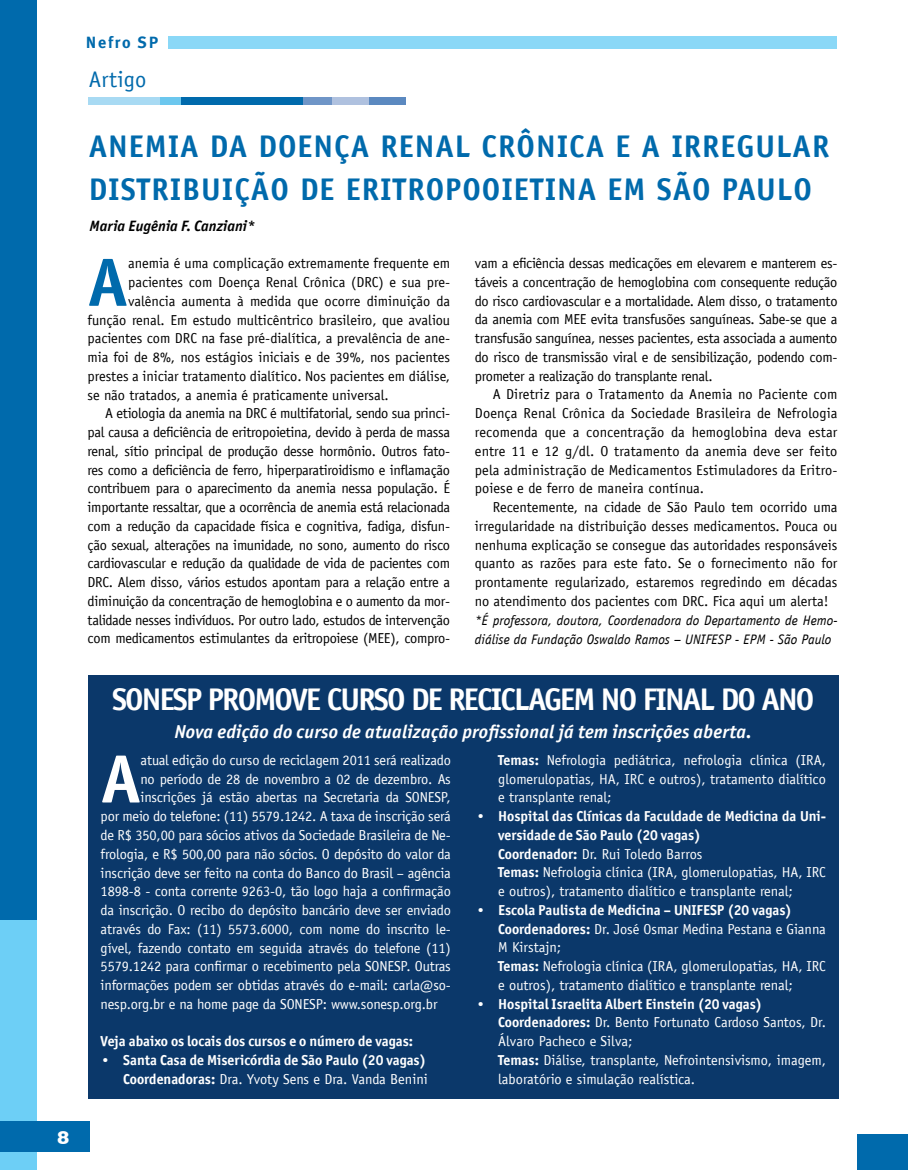
<style>
.page{position:relative;width:908px;height:1170px;background:#fff}
.page>*{position:absolute;margin:0;border:0;box-sizing:border-box;transform-origin:0 0}
.t1{font:700 68.38px "Officina Sans";color:#fff}
.t2{font:700 68.38px "Officina Sans";color:#006aac}
.t3{font:700 31.25px/42.5px "Officina Sans";letter-spacing:.03em;color:#006aac}
.t4{font:700 31.25px "Officina Sans";letter-spacing:-.06em;color:#fff}
.t5{font:22.5px "Officina Sans Std";letter-spacing:.02em;color:#006aac}
.t6{font:18.75px "Officina San ITC Bold Ital OS";letter-spacing:.01em;color:#fff}
.t7{font:700 18.75px "Folio BT";color:#fff}
.t8{font:700 16.25px "Meta Plus";letter-spacing:.1em;color:#006aac}
.t9{font:15px "Officina San ITC Bold Ital OS";color:#000}
.t10{font:14.38px/18.8px "Officina Sans Std";letter-spacing:-.02em;color:#000;text-align:justify}
.t11{font:14.38px/18.8px "Officina Sans Std";letter-spacing:-.01em;color:#fff}
.t12{font:14.38px "Officina Sans Std";color:#000}
.t13{font:700 14.38px/18.8px "Officina San ITC";color:#fff}
.t14{font:italic 13.75px/18.8px "Officina Sans Std";color:#000}
.s1{font-family:"Officina San ITC";font-weight:700}
</style>
<div class="page">
<div style="left:88px;top:675px;width:750px;height:423px;background:#0b386a"></div>
<div style="left:0;top:0;width:37px;height:920px;background:#006aac"></div>
<div style="left:0;top:920px;width:37px;height:249px;background:#6dcff6"></div>
<div style="left:0;top:1120px;width:90px;height:31px;background:#006aac"></div>
<div style="left:168px;top:36px;width:668px;height:13px;background:#8ad8f7"></div>
<div style="left:856px;top:1134px;width:51px;height:35px;background:#006aac"></div>
<div style="left:89px;top:97px;width:71px;height:7px;background:#a8daf3"></div>
<div style="left:160px;top:97px;width:21px;height:7px;background:#6cc7ee"></div>
<div style="left:181px;top:97px;width:122px;height:7px;background:#006aac"></div>
<div style="left:303px;top:97px;width:28px;height:7px;background:#6f95c7"></div>
<div style="left:331px;top:97px;width:38px;height:7px;background:#afc1df"></div>
<div style="left:369px;top:97px;width:37px;height:7px;background:#5b89c0"></div>
<h3 class="t7" style="left:57px;top:1125px;width:14px">8</h3>
<p class="t8" style="left:86px;top:33px;width:74px">Nefro SP</p>
<h3 class="t5" style="left:89px;top:66px;width:59px">Artigo</h3>
<h2 class="t3" style="left:89px;top:125px;width:735px">ANEMIA DA DOENÇA RENAL CRÔNICA E A IRREGULAR<br>DISTRIBUIÇÃO DE ERITROPOOIETINA EM SÃO PAULO</h2>
<p class="t9" style="left:90px;top:217px;width:167px">Maria Eugênia F. Canziani*</p>
<h1 class="t2" style="left:88px;top:240px;width:42px">A</h1>
<p class="t12" style="left:128px;top:255px;width:323px">anemia é uma complicação extremamente frequente em</p>
<p class="t12" style="left:128px;top:274px;width:323px">pacientes com Doença Renal Crônica (DRC) e sua pre-</p>
<p class="t12" style="left:128px;top:292px;width:323px">valência aumenta à medida que ocorre diminuição da</p>
<p class="t12" style="left:88px;top:311px;width:364px">função renal. Em estudo multicêntrico brasileiro, que avaliou</p>
<p class="t12" style="left:88px;top:330px;width:364px">pacientes com DRC na fase pré-dialítica, a prevalência de ane-</p>
<p class="t12" style="left:88px;top:349px;width:364px">mia foi de 8%, nos estágios iniciais e de 39%, nos pacientes</p>
<p class="t12" style="left:88px;top:367px;width:364px">prestes a iniciar tratamento dialítico. Nos pacientes em diálise,</p>
<p class="t12" style="left:88px;top:386px;width:302px">se não tratados, a anemia é praticamente universal.</p>
<p class="t10" style="left:105px;top:404px;width:346px">A etiologia da anemia na DRC é multifatorial, sendo sua princi-</p>
<p class="t10" style="left:88px;top:423px;width:364px">pal causa a deficiência de eritropoietina, devido à perda de massa</p>
<p class="t10" style="left:88px;top:441px;width:364px">renal, sítio principal de produção desse hormônio. Outros fato-</p>
<p class="t10" style="left:88px;top:460px;width:364px">res como a deficiência de ferro, hiperparatiroidismo e inflamação</p>
<p class="t10" style="left:88px;top:479px;width:364px">contribuem para o aparecimento da anemia nessa população. É</p>
<p class="t10" style="left:88px;top:498px;width:364px">importante ressaltar, que a ocorrência de anemia está relacionada</p>
<p class="t10" style="left:88px;top:516px;width:364px">com a redução da capacidade física e cognitiva, fadiga, disfun-</p>
<p class="t10" style="left:88px;top:535px;width:364px">ção sexual, alterações na imunidade, no sono, aumento do risco</p>
<p class="t10" style="left:88px;top:554px;width:364px">cardiovascular e redução da qualidade de vida de pacientes com</p>
<p class="t10" style="left:88px;top:573px;width:364px">DRC. Alem disso, vários estudos apontam para a relação entre a</p>
<p class="t10" style="left:88px;top:591px;width:364px">diminuição da concentração de hemoglobina e o aumento da mor-</p>
<p class="t10" style="left:88px;top:610px;width:364px">talidade nesses indivíduos. Por outro lado, estudos de intervenção</p>
<p class="t10" style="left:88px;top:629px;width:364px">com medicamentos estimulantes da eritropoiese (MEE), compro-</p>
<p class="t10" style="left:474px;top:254px;width:364px">vam a eficiência dessas medicações em elevarem e manterem es&shy;táveis a concentração de hemoglobina com consequente redução do risco cardiovascular e a mortalidade. Alem disso, o tratamento da anemia com MEE evita transfusões sanguíneas. Sabe-se que a transfusão sanguínea, nesses pacientes, esta associada a aumento do risco de transmissão viral e de sensibilização, podendo com&shy;prometer a realização do transplante renal.</p>
<p class="t10" style="left:474px;top:385px;width:364px;text-indent:18px">A Diretriz para o Tratamento da Anemia no Paciente com Doença Renal Crônica da Sociedade Brasileira de Nefrologia recomenda que a concentração da hemoglobina deva estar entre 11 e 12 g/dl. O tratamento da anemia deve ser feito pela administração de Medicamentos Estimuladores da Eritro&shy;poiese e de ferro de maneira contínua.</p>
<p class="t10" style="left:474px;top:498px;width:364px;text-indent:18px">Recentemente, na cidade de São Paulo tem ocorrido uma irregularidade na distribuição desses medicamentos. Pouca ou nenhuma explicação se consegue das autoridades responsáveis quanto as razões para este fato. Se o fornecimento não for prontamente regularizado, estaremos regredindo em décadas no atendimento dos pacientes com DRC. Fica aqui um alerta!</p>
<p class="t14" style="left:474px;top:610px;width:364px">*É professora, doutora, Coordenadora do Departamento de Hemo&shy;diálise da Fundação Oswaldo Ramos – UNIFESP - EPM - São Paulo</p>
<h2 class="t4" style="left:112px;top:680px;width:703px">SONESP PROMOVE CURSO DE RECICLAGEM NO FINAL DO ANO</h2>
<h3 class="t6" style="left:174px;top:719px;width:578px">Nova edição do curso de atualização profissional já tem inscrições aberta.</h3>
<h1 class="t1" style="left:101px;top:736px;width:42px">A</h1>
<p class="t11" style="left:140px;top:750px;width:312px">atual edição do curso de reciclagem 2011 será realizado</p>
<p class="t11" style="left:140px;top:769px;width:311px">no período de 28 de novembro a 02 de dezembro. As</p>
<p class="t11" style="left:140px;top:788px;width:311px">inscrições já estão abertas na Secretaria da SONESP,</p>
<p class="t11" style="left:101px;top:807px;width:351px">por meio do telefone: (11) 5579.1242. A taxa de inscrição será</p>
<p class="t11" style="left:101px;top:825px;width:351px">de R$ 350,00 para sócios ativos da Sociedade Brasileira de Ne-</p>
<p class="t11" style="left:101px;top:844px;width:351px">frologia, e R$ 500,00 para não sócios. O depósito do valor da</p>
<p class="t11" style="left:101px;top:863px;width:351px">inscrição deve ser feito na conta do Banco do Brasil – agência</p>
<p class="t11" style="left:101px;top:882px;width:351px">1898-8 - conta corrente 9263-0, tão logo haja a confirmação</p>
<p class="t11" style="left:101px;top:900px;width:351px">da inscrição. O recibo do depósito bancário deve ser enviado</p>
<p class="t11" style="left:101px;top:919px;width:351px">através do Fax: (11) 5573.6000, com nome do inscrito le-</p>
<p class="t11" style="left:101px;top:938px;width:351px">gível, fazendo contato em seguida através do telefone (11)</p>
<p class="t11" style="left:101px;top:956px;width:351px">5579.1242 para confirmar o recebimento pela SONESP. Outras</p>
<p class="t11" style="left:101px;top:975px;width:351px">informações podem ser obtidas através do e-mail: carla@so-</p>
<p class="t11" style="left:101px;top:994px;width:338px">nesp.org.br e na home page da SONESP: www.sonesp.org.br</p>
<p class="t13" style="left:101px;top:1031px;width:314px">Veja abaixo os locais dos cursos e o número de vagas:</p>
<p class="t13" style="left:101px;top:1050px;width:327px">• Santa Casa de Misericórdia de São Paulo (20 vagas)</p>
<p class="t11" style="left:123px;top:1069px;width:306px"><span class="s1">Coordenadoras:</span> Dra. Yvoty Sens e Dra. Vanda Benini</p>
<p class="t11" style="left:498px;top:750px;width:329px;text-align:justify"><span class="s1">Temas:</span> Nefrologia pediátrica, nefrologia clínica (IRA, glomerulopatias, HA, IRC e outros), tratamento dialítico e transplante renal;</p>
<p class="t13" style="left:498px;top:806px;width:329px;text-indent:-22px">• Hospital das Clínicas da Faculdade de Medicina da Uni&shy;versidade de São Paulo (20 vagas)</p>
<p class="t11" style="left:498px;top:844px;width:329px"><span class="s1">Coordenador:</span> Dr. Rui Toledo Barros<br><span class="s1">Temas:</span> Nefrologia clínica (IRA, glomerulopatias, HA, IRC e outros), tratamento dialítico e transplante renal;</p>
<p class="t13" style="left:475px;top:900px;width:317px">• Escola Paulista de Medicina – UNIFESP (20 vagas)</p>
<p class="t11" style="left:498px;top:919px;width:329px"><span class="s1">Coordenadores:</span> Dr. José Osmar Medina Pestana e Gianna M Kirstajn;<br><span class="s1">Temas:</span> Nefrologia clínica (IRA, glomerulopatias, HA, IRC e outros), tratamento dialítico e transplante renal;</p>
<p class="t13" style="left:475px;top:994px;width:288px">• Hospital Israelita Albert Einstein (20 vagas)</p>
<p class="t11" style="left:498px;top:1013px;width:329px"><span class="s1">Coordenadores:</span> Dr. Bento Fortunato Cardoso Santos, Dr.<br>Álvaro Pacheco e Silva;<br><span class="s1">Temas:</span> Diálise, transplante, Nefrointensivismo, imagem, laboratório e simulação realística.</p>
</div>
